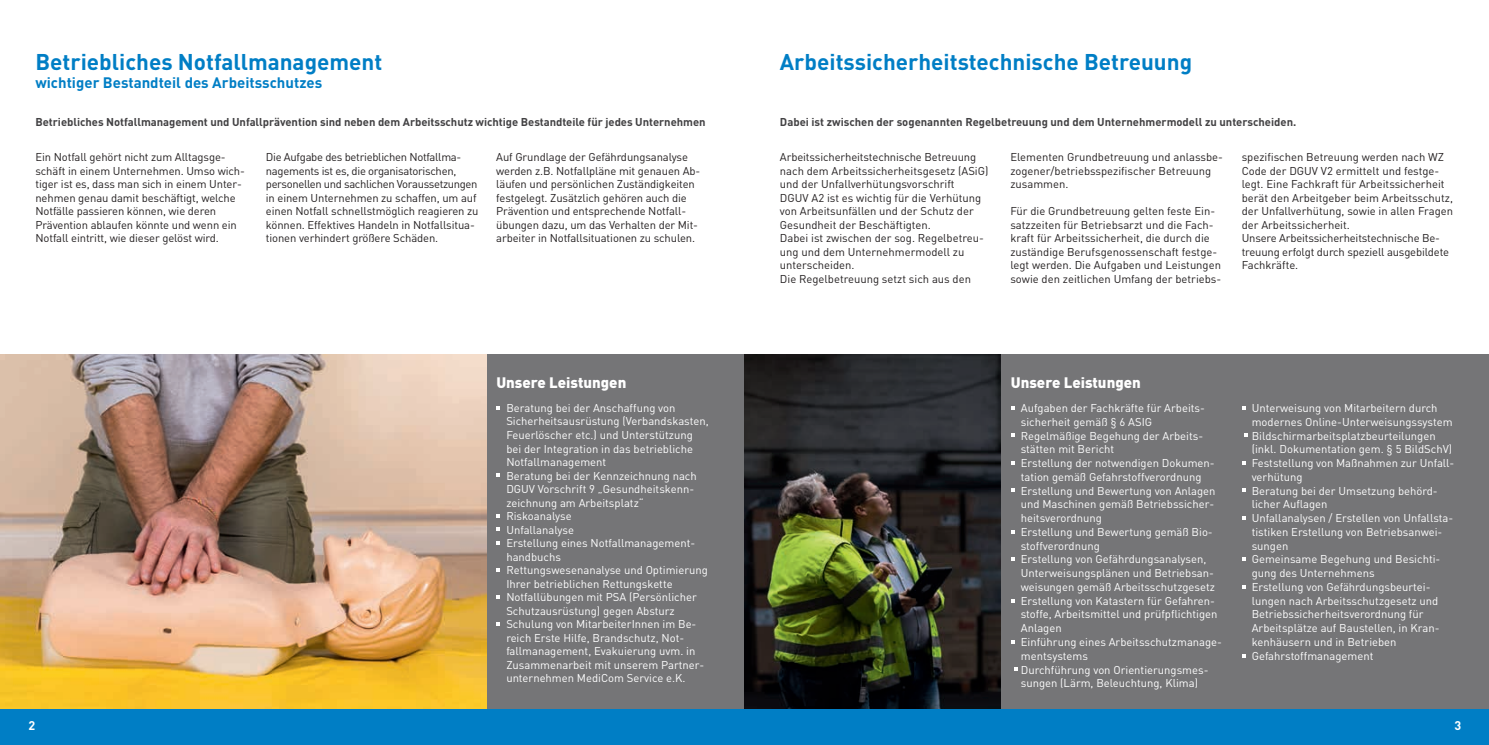
<style>
.page{position:relative;width:1489px;height:745px;background:#fff}
.page>*{position:absolute;margin:0;border:0;box-sizing:border-box;transform-origin:0 0}
.t1{font:700 22.5px "DIN Pro";color:#007ec5}
.t2{font:700 15px "DIN Pro";color:#007ec5}
.t3{font:900 15px "DIN Pro";color:#fff}
.t4{font:700 12.5px "DIN Pro";color:#fff}
.t5{font:11.25px/13.8px "DIN Pro";color:#fff}
.t6{font:11.25px/13.5px "DIN Pro";letter-spacing:-.01em;color:#231f20}
.t7{font:700 11.25px "DIN Pro";letter-spacing:-.005em;color:#424143}
</style>
<div class="page">
<img style="left:0;top:354px;width:486px;height:355px">
<div style="left:486px;top:354px;width:258px;height:390px;background:#757577"></div>
<svg style="left:496px;top:406px;width:4px;height:3px"></svg>
<svg style="left:496px;top:473px;width:4px;height:4px"></svg>
<svg style="left:496px;top:514px;width:4px;height:3px"></svg>
<svg style="left:496px;top:527px;width:4px;height:4px"></svg>
<svg style="left:496px;top:541px;width:4px;height:3px"></svg>
<svg style="left:496px;top:568px;width:4px;height:3px"></svg>
<svg style="left:496px;top:595px;width:4px;height:3px"></svg>
<svg style="left:496px;top:622px;width:4px;height:3px"></svg>
<img style="left:744px;top:354px;width:257px;height:355px">
<div style="left:1001px;top:354px;width:487px;height:390px;background:#757577"></div>
<svg style="left:1244px;top:433px;width:4px;height:4px"></svg>
<svg style="left:1242px;top:488px;width:3px;height:4px"></svg>
<svg style="left:1011px;top:433px;width:3px;height:4px"></svg>
<svg style="left:1011px;top:488px;width:3px;height:4px"></svg>
<div style="left:0;top:709px;width:1488px;height:35px;background:#007ec5"></div>
<h1 class="t1" style="left:35px;top:47px;width:348px">Betriebliches Notfallmanagement</h1>
<h2 class="t2" style="left:35px;top:72px;width:288px">wichtiger Bestandteil des Arbeitsschutzes</h2>
<p class="t7" style="left:35px;top:114px;width:671px">Betriebliches Notfallmanagement und Unfallprävention sind neben dem Arbeitsschutz wichtige Bestandteile für jedes Unternehmen</p>
<p class="t6" style="left:266px;top:150px;width:214px">Die Aufgabe des betrieblichen Notfallma&shy;nagements ist es, die organisatorischen, personellen und sachlichen Voraussetzungen in einem Unternehmen zu schaffen, um auf einen Notfall schnellstmöglich reagieren zu können. Effektives Handeln in Notfallsitua&shy;tionen verhindert größere Schäden.</p>
<p class="t6" style="left:496px;top:150px;width:205px">Auf Grundlage der Gefährdungsanalyse werden z.B. Notfallpläne mit genauen Ab&shy;läufen und persönlichen Zuständigkeiten festgelegt. Zusätzlich gehören auch die Prävention und entsprechende Notfall&shy;übungen dazu, um das Verhalten der Mit&shy;arbeiter in Notfallsituationen zu schulen.</p>
<p class="t6" style="left:35px;top:150px;width:211px">Ein Notfall gehört nicht zum Alltagsge&shy;schäft in einem Unternehmen. Umso wich&shy;tiger ist es, dass man sich in einem Unter&shy;nehmen genau damit beschäftigt, welche Notfälle passieren können, wie deren Prävention ablaufen könnte und wenn ein Notfall eintritt, wie dieser gelöst wird.</p>
<h2 class="t3" style="left:496px;top:371px;width:131px">Unsere Leistungen</h2>
<p class="t5" style="left:506px;top:400px;width:204px">Beratung bei der Anschaffung von<br>Sicherheitsausrüstung (Verbandskasten,<br>Feuerlöscher etc.) und Unterstützung bei der Integration in das betriebliche<br>Notfallmanagement<br>Beratung bei der Kennzeichnung nach<br>DGUV Vorschrift 9 „Gesundheitskenn&shy;zeichnung am Arbeitsplatz“<br>Riskoanalyse<br>Unfallanalyse<br>Erstellung eines Notfallmanagement&shy;handbuchs<br>Rettungswesenanalyse und Optimierung<br>Ihrer betrieblichen Rettungskette<br>Notfallübungen mit PSA (Persönlicher<br>Schutzausrüstung) gegen Absturz<br>Schulung von MitarbeiterInnen im Be&shy;reich Erste Hilfe, Brandschutz, Not&shy;fallmanagement, Evakuierung uvm. in<br>Zusammenarbeit mit unserem Partner&shy;unternehmen MediCom Service e.K.</p>
<h1 class="t1" style="left:780px;top:47px;width:414px">Arbeitssicherheitstechnische Betreuung</h1>
<p class="t7" style="left:780px;top:114px;width:518px">Dabei ist zwischen der sogenannten Regelbetreuung und dem Unternehmermodell zu unterscheiden.</p>
<p class="t6" style="left:1010px;top:150px;width:214px">Elementen Grundbetreuung und anlassbe&shy;zogener/betriebsspezifischer Betreuung zusammen.</p>
<p class="t6" style="left:1010px;top:204px;width:212px">Für die Grundbetreuung gelten feste Ein&shy;satzzeiten für Betriebsarzt und die Fach&shy;kraft für Arbeitssicherheit, die durch die zuständige Berufsgenossenschaft festge&shy;legt werden. Die Aufgaben und Leistungen sowie den zeitlichen Umfang der betriebs-</p>
<p class="t6" style="left:1241px;top:150px;width:213px">spezifischen Betreuung werden nach WZ Code der DGUV V2 ermittelt und festge&shy;legt. Eine Fachkraft für Arbeitssicherheit berät den Arbeitgeber beim Arbeitsschutz, der Unfallverhütung, sowie in allen Fragen der Arbeitssicherheit.<br>Unsere Arbeitssicherheitstechnische Be&shy;treuung erfolgt durch speziell ausgebildete Fachkräfte.</p>
<p class="t6" style="left:780px;top:150px;width:210px">Arbeitssicherheitstechnische Betreuung nach dem Arbeitssicherheitsgesetz (ASiG) und der Unfallverhütungsvorschrift<br>DGUV A2 ist es wichtig für die Verhütung von Arbeitsunfällen und der Schutz der Gesundheit der Beschäftigten.<br>Dabei ist zwischen der sog. Regelbetreu&shy;ung und dem Unternehmermodell zu unterscheiden.<br>Die Regelbetreuung setzt sich aus den</p>
<h2 class="t3" style="left:1010px;top:371px;width:131px">Unsere Leistungen</h2>
<p class="t5" style="left:1020px;top:400px;width:203px">Aufgaben der Fachkräfte für Arbeits&shy;sicherheit gemäß § 6 ASIG<br>Regelmäßige Begehung der Arbeits&shy;stätten mit Bericht<br>Erstellung der notwendigen Dokumen&shy;tation gemäß Gefahrstoffverordnung<br>Erstellung und Bewertung von Anlagen und Maschinen gemäß Betriebssicher&shy;heitsverordnung<br>Erstellung und Bewertung gemäß Bio&shy;stoffverordnung<br>Erstellung von Gefährdungsanalysen,<br>Unterweisungsplänen und Betriebsan&shy;weisungen gemäß Arbeitsschutzgesetz<br>Erstellung von Katastern für Gefahren&shy;stoffe, Arbeitsmittel und prüfpflichtigen<br>Anlagen<br>Einführung eines Arbeitsschutzmanage&shy;mentsystems<br>Durchführung von Orientierungsmes&shy;sungen (Lärm, Beleuchtung, Klima)</p>
<p class="t5" style="left:1251px;top:400px;width:204px">Unterweisung von Mitarbeitern durch modernes Online-Unterweisungssystem<br>Bildschirmarbeitsplatzbeurteilungen (inkl. Dokumentation gem. § 5 BildSchV)<br>Feststellung von Maßnahmen zur Unfall&shy;verhütung<br>Beratung bei der Umsetzung behörd&shy;licher Auflagen<br>Unfallanalysen / Erstellen von Unfallsta&shy;tistiken Erstellung von Betriebsanwei&shy;sungen<br>Gemeinsame Begehung und Besichti&shy;gung des Unternehmens<br>Erstellung von Gefährdungsbeurtei&shy;lungen nach Arbeitsschutzgesetz und<br>Betriebssicherheitsverordnung für<br>Arbeitsplätze auf Baustellen, in Kran&shy;kenhäusern und in Betrieben<br>Gefahrstoffmanagement</p>
<p class="t4" style="left:29px;top:716px;width:8px">2</p>
<p class="t4" style="left:1454px;top:716px;width:8px">3</p>
</div>
